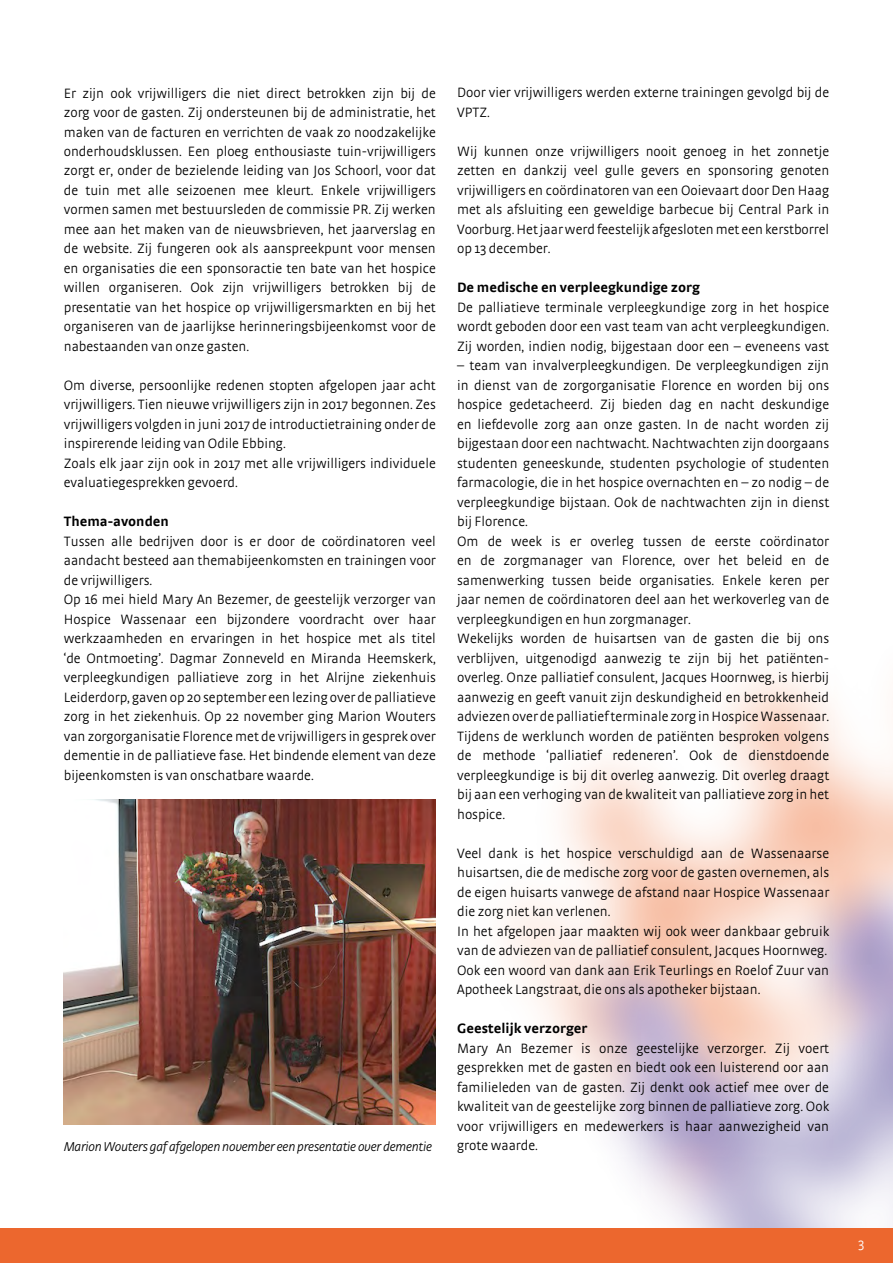
<style>
.page{position:relative;width:893px;height:1263px;background:#fff}
.page>*{position:absolute;margin:0;border:0;box-sizing:border-box;transform-origin:0 0}
.t1{font:300 14.25px/19.5px "Strada";color:#000}
.t2{font:700 14.25px "Strada";color:#000}
.t3{font:300 14.25px "Strada";color:#fff}
.t4{font:italic 300 13.5px "Strada";letter-spacing:-.02em;color:#000}
</style>
<div class="page">
<img style="left:257px;top:673px;width:636px;height:556px">
<div style="left:0;top:1229px;width:893px;height:34px;background:#ec672e"></div>
<img style="left:64px;top:800px;width:372px;height:324px">
<p class="t1" style="left:64px;top:83px;width:374px;text-align:justify">Er zijn ook vrijwilligers die niet direct betrokken zijn bij de zorg voor de gasten. Zij ondersteunen bij de administratie, het maken van de facturen en verrichten de vaak zo noodzakelijke onderhoudsklussen. Een ploeg enthousiaste tuin-vrijwilligers zorgt er, onder de bezielende leiding van Jos Schoorl, voor dat de tuin met alle seizoenen mee kleurt. Enkele vrijwilligers vormen samen met bestuursleden de commissie PR. Zij werken mee aan het maken van de nieuwsbrieven, het jaarverslag en de website. Zij fungeren ook als aanspreekpunt voor mensen en organisaties die een sponsoractie ten bate van het hospice willen organiseren. Ook zijn vrijwilligers betrokken bij de presentatie van het hospice op vrijwilligersmarkten en bij het organiseren van de jaarlijkse herinneringsbijeenkomst voor de nabestaanden van onze gasten.</p>
<p class="t1" style="left:64px;top:375px;width:374px">Om diverse, persoonlijke redenen stopten afgelopen jaar acht vrijwilligers. Tien nieuwe vrijwilligers zijn in 2017 begonnen. Zes vrijwilligers volgden in juni 2017 de introductietraining onder de inspirerende leiding van Odile Ebbing.<br>Zoals elk jaar zijn ook in 2017 met alle vrijwilligers individuele evaluatiegesprekken gevoerd.</p>
<p class="t2" style="left:64px;top:513px;width:107px">Thema-avonden</p>
<p class="t1" style="left:64px;top:531px;width:374px">Tussen alle bedrijven door is er door de coördinatoren veel aandacht besteed aan themabijeenkomsten en trainingen voor de vrijwilligers.<br>Op 16 mei hield Mary An Bezemer, de geestelijk verzorger van Hospice Wassenaar een bijzondere voordracht over haar werkzaamheden en ervaringen in het hospice met als titel ‘de Ontmoeting’. Dagmar Zonneveld en Miranda Heemskerk, verpleegkundigen palliatieve zorg in het Alrijne ziekenhuis Leiderdorp, gaven op 20 september een lezing over de palliatieve zorg in het ziekenhuis. Op 22 november ging Marion Wouters van zorgorganisatie Florence met de vrijwilligers in gesprek over dementie in de palliatieve fase. Het bindende element van deze bijeenkomsten is van onschatbare waarde.</p>
<p class="t1" style="left:457px;top:83px;width:374px">Door vier vrijwilligers werden externe trainingen gevolgd bij de<br>VPTZ.</p>
<p class="t1" style="left:457px;top:141px;width:374px;text-align:justify">Wij kunnen onze vrijwilligers nooit genoeg in het zonnetje zetten en dankzij veel gulle gevers en sponsoring genoten vrijwilligers en coördinatoren van een Ooievaart door Den Haag met als afsluiting een geweldige barbecue bij Central Park in Voorburg. Het jaar werd feestelijk afgesloten met een kerstborrel op 13 december.</p>
<p class="t2" style="left:457px;top:279px;width:244px">De medische en verpleegkundige zorg</p>
<p class="t1" style="left:457px;top:297px;width:374px;text-align:justify">De palliatieve terminale verpleegkundige zorg in het hospice wordt geboden door een vast team van acht verpleegkundigen.<br>Zij worden, indien nodig, bijgestaan door een – eveneens vast</p>
<p class="t1" style="left:457px;top:356px;width:374px">– team van invalverpleegkundigen. De verpleegkundigen zijn in dienst van de zorgorganisatie Florence en worden bij ons hospice gedetacheerd. Zij bieden dag en nacht deskundige en liefdevolle zorg aan onze gasten. In de nacht worden zij bijgestaan door een nachtwacht. Nachtwachten zijn doorgaans studenten geneeskunde, studenten psychologie of studenten farmacologie, die in het hospice overnachten en – zo nodig – de verpleegkundige bijstaan. Ook de nachtwachten zijn in dienst bij Florence.<br>Om de week is er overleg tussen de eerste coördinator en de zorgmanager van Florence, over het beleid en de samenwerking tussen beide organisaties. Enkele keren per jaar nemen de coördinatoren deel aan het werkoverleg van de verpleegkundigen en hun zorgmanager.<br>Wekelijks worden de huisartsen van de gasten die bij ons verblijven, uitgenodigd aanwezig te zijn bij het patiënten&shy;overleg. Onze palliatief consulent, Jacques Hoornweg, is hierbij aanwezig en geeft vanuit zijn deskundigheid en betrokkenheid adviezen over de palliatief terminale zorg in Hospice Wassenaar.<br>Tijdens de werklunch worden de patiënten besproken volgens de methode ‘palliatief redeneren’. Ook de dienstdoende verpleegkundige is bij dit overleg aanwezig. Dit overleg draagt bij aan een verhoging van de kwaliteit van palliatieve zorg in het hospice.</p>
<p class="t1" style="left:457px;top:843px;width:374px">Veel dank is het hospice verschuldigd aan de Wassenaarse huisartsen, die de medische zorg voor de gasten overnemen, als de eigen huisarts vanwege de afstand naar Hospice Wassenaar die zorg niet kan verlenen.<br>In het afgelopen jaar maakten wij ook weer dankbaar gebruik van de adviezen van de palliatief consulent, Jacques Hoornweg.<br>Ook een woord van dank aan Erik Teurlings en Roelof Zuur van Apotheek Langstraat, die ons als apotheker bijstaan.</p>
<p class="t2" style="left:457px;top:1020px;width:132px">Geestelijk verzorger</p>
<p class="t1" style="left:457px;top:1038px;width:374px;text-align:justify">Mary An Bezemer is onze geestelijke verzorger. Zij voert gesprekken met de gasten en biedt ook een luisterend oor aan familieleden van de gasten. Zij denkt ook actief mee over de kwaliteit van de geestelijke zorg binnen de palliatieve zorg. Ook voor vrijwilligers en medewerkers is haar aanwezigheid van</p>
<p class="t4" style="left:64px;top:1138px;width:370px">Marion Wouters gaf afgelopen november een presentatie over dementie</p>
<p class="t1" style="left:457px;top:1135px;width:82px">grote waarde.</p>
<p class="t3" style="left:858px;top:1235px;width:8px">3</p>
</div>
